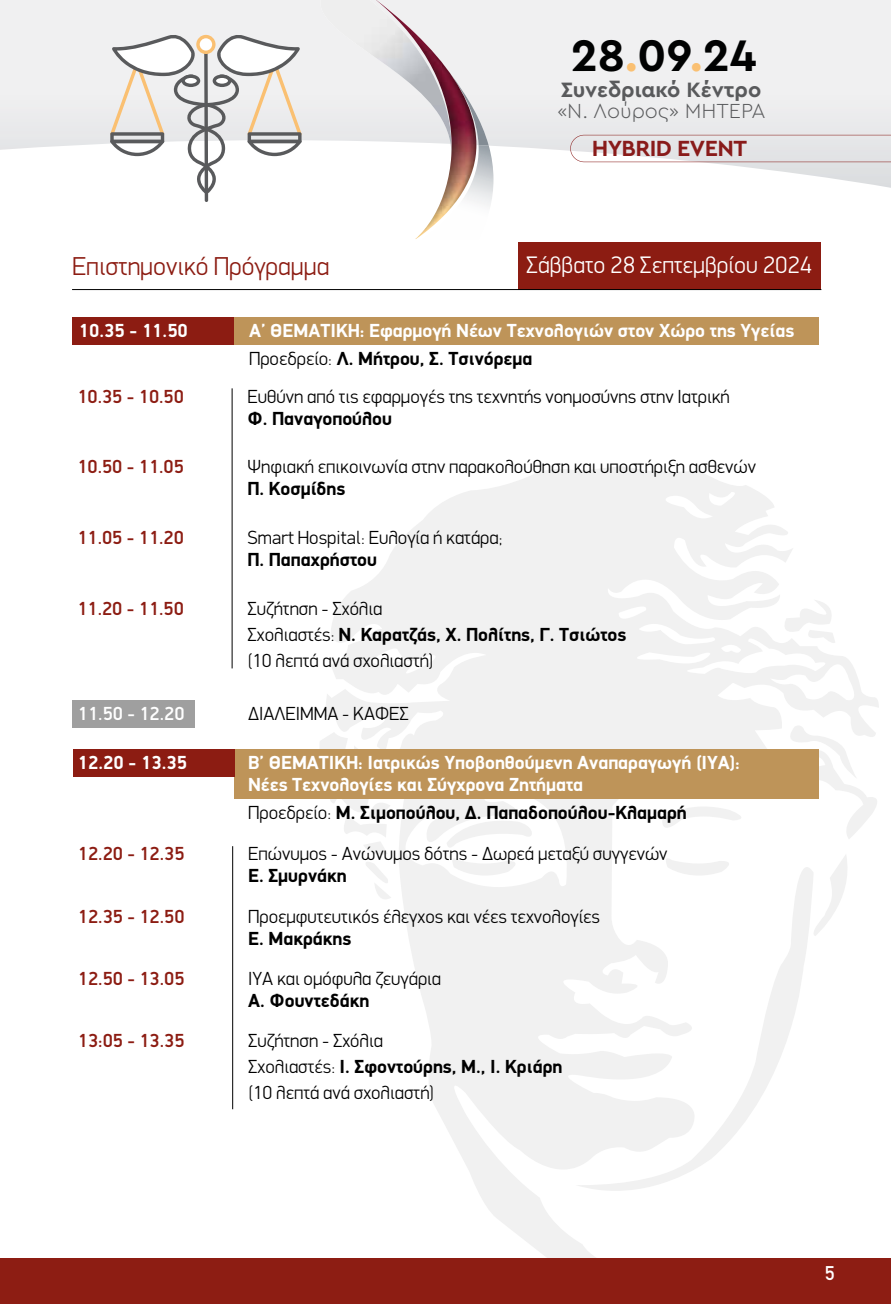
<style>
.page{position:relative;width:891px;height:1304px;background:#fff}
.page>*{position:absolute;margin:0;border:0;box-sizing:border-box;transform-origin:0 0}
.t1{font:700 46.2px "Cera GR";color:#010202}
.t2{font:300 26px "PF Din Display";color:#8c1c12}
.t3{font:300 24px "PF Din Display";color:#fff}
.t4{font:700 23px "Cera GR";color:#891b1a}
.t5{font:700 21.8px "Cera GR";color:#595a5c}
.t6{font:300 21.4px "Cera GR";color:#595a5c}
.t7{font:500 20px "PF Din Text";color:#fff}
.t8{font:300 19px/26px "PF Din Display";color:#000}
.t9{font:700 19px/22px "PF Din Display";color:#fff}
.t10{font:700 19px "PF Din Display";color:#000}
.t11{font:500 19px "PF Din Display";color:#8c1c12}
.t12{font:500 19px "PF Din Display";color:#fff}
.s1{color:#fac072}
.s2{font-weight:300;color:#000}
.s3{color:#000}
.s4{font-weight:700}
.s5{font-weight:300}
</style>
<div class="page">
<svg style="left:451px;top:0;width:439px;height:188px"></svg>
<svg style="left:325px;top:466px;width:554px;height:792px"></svg>
<svg style="left:575px;top:867px;width:238px;height:324px"></svg>
<svg style="left:661px;top:806px;width:92px;height:22px"></svg>
<svg style="left:807px;top:854px;width:47px;height:82px"></svg>
<svg style="left:451px;top:858px;width:74px;height:18px"></svg>
<svg style="left:664px;top:858px;width:74px;height:18px"></svg>
<svg style="left:446px;top:821px;width:87px;height:27px"></svg>
<svg style="left:320px;top:732px;width:28px;height:17px"></svg>
<svg style="left:339px;top:803px;width:51px;height:51px"></svg>
<svg style="left:364px;top:862px;width:27px;height:37px"></svg>
<svg style="left:784px;top:725px;width:95px;height:114px"></svg>
<svg style="left:779px;top:600px;width:60px;height:43px"></svg>
<div style="left:0;top:1258px;width:890px;height:46px;background:#8d1d13"></div>
<svg style="left:204px;top:51px;width:4px;height:151px"></svg>
<svg style="left:110px;top:33px;width:191px;height:160px"></svg>
<img style="left:451px;top:73px;width:37px;height:56px">
<img style="left:376px;top:0;width:75px;height:143px">
<svg style="left:422px;top:129px;width:71px;height:106px"></svg>
<svg style="left:570px;top:135px;width:320px;height:27px;background:#e3e1e3"></svg>
<div style="left:72px;top:700px;width:122px;height:27px;background:#9f9f9f"></div>
<div style="left:234px;top:749px;width:584px;height:50px;background:#be9459"></div>
<hr style="left:232px;top:846px;width:1px;height:263px;background:#000">
<div style="left:73px;top:749px;width:161px;height:27px;background:#8c1c12"></div>
<div style="left:517px;top:242px;width:302px;height:48px;background:#8c1c12"></div>
<hr style="left:72px;top:289px;width:749px;height:1px;background:#000">
<div style="left:72px;top:317px;width:746px;height:28px;background:#be9459"></div>
<hr style="left:232px;top:388px;width:1px;height:280px;background:#000">
<div style="left:72px;top:317px;width:161px;height:28px;background:#8c1c12"></div>
<h1 class="t1" style="left:570px;top:30px;width:187px">28<span class="s1">.</span>09<span class="s1">.</span>24</h1>
<p class="t5" style="left:560px;top:78px;width:202px">Συνεδριακό Κέντρο</p>
<p class="t6" style="left:557px;top:99px;width:210px">«Ν. Λούρος» ΜΗΤΕΡΑ</p>
<p class="t4" style="left:591px;top:135px;width:157px">HYBRID EVENT</p>
<h2 class="t2" style="left:72px;top:250px;width:259px">Επιστημονικό Πρόγραμμα</h2>
<p class="t3" style="left:526px;top:250px;width:287px">Σάββατο 28 Σεπτεμβρίου 2024</p>
<p class="t9" style="left:79px;top:320px;width:110px">10.35 - 11.50</p>
<p class="t9" style="left:249px;top:317px;width:546px;line-height:28px">A’ ΘΕΜΑΤΙΚΗ: Εφαρμογή Νέων Τεχνολογιών στον Χώρο της Υγείας<br><span class="s2">Προεδρείο:</span> <span class="s3">Λ. Μήτρου, Σ. Τσινόρεμα</span></p>
<p class="t11" style="left:77px;top:385px;width:108px">10.35 - 10.50</p>
<p class="t8" style="left:247px;top:383px;width:483px">Ευθύνη από τις εφαρμογές της τεχνητής νοημοσύνης στην Ιατρική</p>
<p class="t10" style="left:247px;top:407px;width:146px">Φ. Παναγοπούλου</p>
<p class="t11" style="left:77px;top:455px;width:108px">10.50 - 11.05</p>
<p class="t8" style="left:247px;top:454px;width:510px">Ψηφιακή επικοινωνία στην παρακολούθηση και υποστήριξη ασθενών</p>
<p class="t10" style="left:247px;top:477px;width:99px">Π. Κοσμίδης</p>
<p class="t11" style="left:77px;top:526px;width:108px">11.05 - 11.20</p>
<p class="t8" style="left:247px;top:524px;width:256px">Smart Hospital: Ευλογία ή κατάρα;</p>
<p class="t10" style="left:247px;top:548px;width:131px">Π. Παπαχρήστου</p>
<p class="t11" style="left:77px;top:597px;width:108px">11.20 - 11.50</p>
<p class="t8" style="left:247px;top:595px;width:380px">Συζήτηση - Σχόλια<br>Σχολιαστές: <span class="s4">Ν. Καρατζάς, Χ. Πολίτης, Γ. Τσιώτος </span>(10 λεπτά ανά σχολιαστή)</p>
<p class="t12" style="left:78px;top:702px;width:108px">11.50 - 12.20</p>
<p class="t8" style="left:248px;top:701px;width:162px">ΔΙAΛΕΙΜΜΑ - ΚΑΦΕΣ</p>
<p class="t9" style="left:78px;top:751px;width:110px">12.20 - 13.35</p>
<p class="t9" style="left:248px;top:751px;width:493px">B’ ΘΕΜΑΤΙΚΗ: Ιατρικώς Υποβοηθούμενη Αναπαραγωγή (IYA):<br>Νέες Τεχνολογίες και Σύγχρονα Ζητήματα</p>
<p class="t10" style="left:248px;top:801px;width:440px"><span class="s5">Προεδρείο:</span> Μ. Σιμοπούλου, Δ. Παπαδοπούλου-Κλαμαρή</p>
<p class="t11" style="left:78px;top:842px;width:108px">12.20 - 12.35</p>
<p class="t8" style="left:248px;top:841px;width:421px">Επώνυμος - Ανώνυμος δότης - Δωρεά μεταξύ συγγενών</p>
<p class="t10" style="left:248px;top:864px;width:100px">Ε. Σμυρνάκη</p>
<p class="t11" style="left:78px;top:905px;width:108px">12.35 - 12.50</p>
<p class="t8" style="left:248px;top:903px;width:353px">Προεμφυτευτικός έλεγχος και νέες τεχνολογίες</p>
<p class="t10" style="left:248px;top:927px;width:105px">Ε. Μακράκης</p>
<p class="t11" style="left:78px;top:967px;width:108px">12.50 - 13.05</p>
<p class="t8" style="left:248px;top:965px;width:194px">ΙΥΑ και ομόφυλα ζευγάρια</p>
<p class="t10" style="left:248px;top:989px;width:123px">Α. Φουντεδάκη</p>
<p class="t11" style="left:78px;top:1029px;width:108px">13:05 - 13.35</p>
<p class="t8" style="left:248px;top:1027px;width:316px">Συζήτηση - Σχόλια<br>Σχολιαστές: <span class="s4">Ι. Σφοντούρης, Μ., Ι. Κριάρη </span>(10 λεπτά ανά σχολιαστή)</p>
<p class="t7" style="left:824px;top:1261px;width:11px">5</p>
</div>
